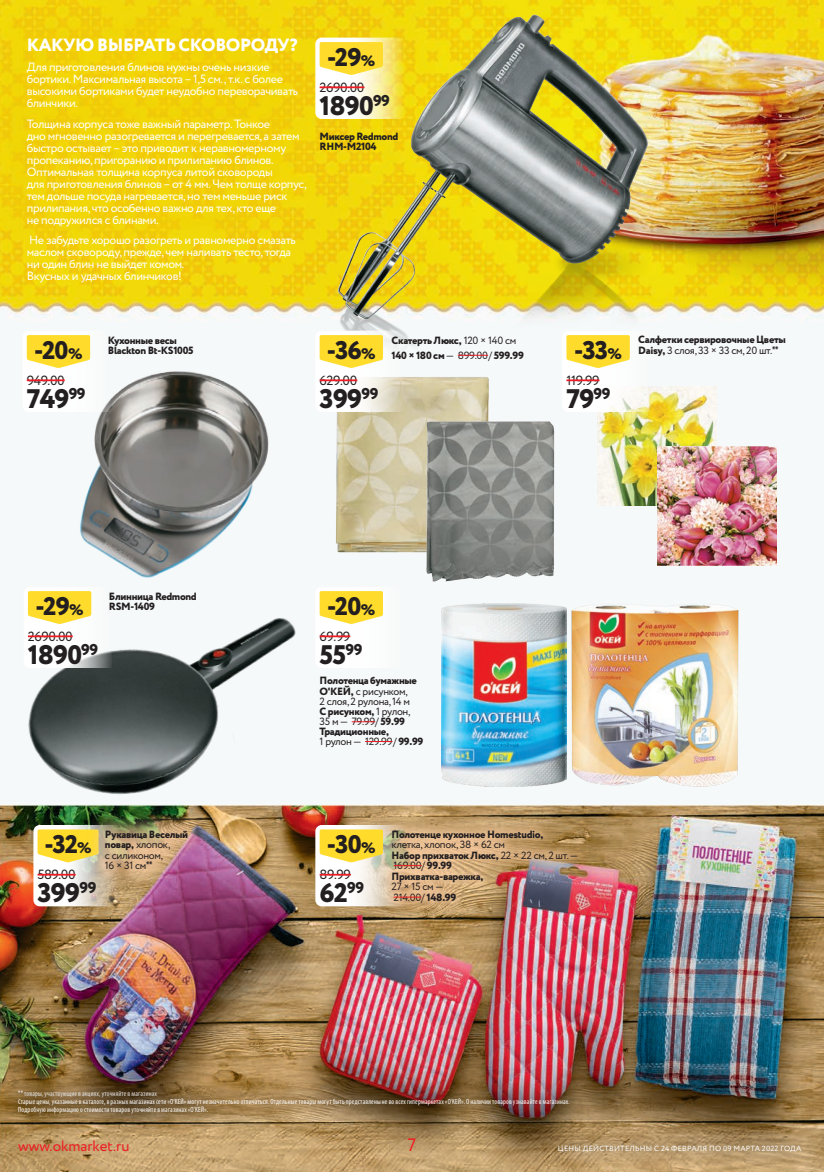
<style>
.page{position:relative;width:824px;height:1172px;background:#fff}
.page>*{position:absolute;margin:0;border:0;box-sizing:border-box;transform-origin:0 0}
.t1{font:800 26.85px "Circe";letter-spacing:-.03em;color:#231f20}
.t2{font:800 25.5px "Circe";letter-spacing:-.035em;color:#231f20}
.t3{font:18px "Circe";color:#ee1d23}
.t4{font:800 17.7px "Circe";letter-spacing:-.02em;color:#fff}
.t5{font:15px "Circe";color:#ee1d23}
.t6{font:13.35px "Circe";letter-spacing:-.03em;color:#231f20}
.t7{font:12px/12px "Circe";letter-spacing:-.03em;color:#fff}
.t8{font:800 10.5px/10.5px "Circe";letter-spacing:-.03em;color:#231f20}
.t9{font:10.5px/10.5px "Circe";letter-spacing:-.03em;color:#231f20}
.t10{font:condensed 7.5px/7.6px "Myriad Pro";letter-spacing:.02em;color:#fff;scale:.95 1}
.t11{font:7.5px "Circe";letter-spacing:.03em;color:#fff}
.s1{font-size:15.3px}
.s2{font-weight:400}
.s3{font-family:"PT Sans";font-weight:700;font-stretch:condensed}
.s4{font-weight:800}
.s5{font-family:"PT Sans";font-weight:700}
</style>
<div class="page">
<img style="left:0;top:0;width:823px;height:1172px">
<svg style="left:33px;top:825px;width:95px;height:81px"></svg>
<hr style="left:38px;top:874px;width:38px;height:1px;background:#ee1d23">
<svg style="left:38px;top:829px;width:48px;height:33px"></svg>
<div style="left:86px;top:810px;width:121px;height:79px;background:#fccea5;opacity:.79"></div>
<svg style="left:315px;top:825px;width:98px;height:81px"></svg>
<hr style="left:319px;top:874px;width:32px;height:1px;background:#ee1d23">
<svg style="left:319px;top:829px;width:61px;height:33px"></svg>
<div style="left:380px;top:818px;width:207px;height:95px;background:#fccea5;opacity:.75"></div>
<svg style="left:393px;top:865px;width:28px;height:1px"></svg>
<svg style="left:393px;top:897px;width:28px;height:1px"></svg>
<img style="left:11px;top:618px;width:328px;height:189px">
<div style="left:24px;top:587px;width:97px;height:81px;background:#fff;border-radius:6px"></div>
<hr style="left:28px;top:635px;width:45px;height:2px;background:#ee1d23">
<svg style="left:28px;top:591px;width:63px;height:33px"></svg>
<img style="left:324px;top:8px;width:331px;height:351px">
<svg style="left:315px;top:38px;width:98px;height:81px"></svg>
<hr style="left:319px;top:86px;width:45px;height:2px;background:#ee1d23">
<svg style="left:319px;top:42px;width:64px;height:33px"></svg>
<img style="left:596px;top:387px;width:120px;height:119px">
<img style="left:657px;top:446px;width:119px;height:119px">
<div style="left:562px;top:331px;width:97px;height:81px;background:#fff;border-radius:6px"></div>
<hr style="left:566px;top:379px;width:33px;height:2px;background:#ee1d23">
<svg style="left:566px;top:335px;width:63px;height:33px"></svg>
<img style="left:571px;top:603px;width:167px;height:185px">
<img style="left:441px;top:603px;width:124px;height:183px">
<div style="left:315px;top:587px;width:98px;height:81px;background:#fff;border-radius:6px"></div>
<hr style="left:319px;top:635px;width:31px;height:2px;background:#ee1d23">
<svg style="left:319px;top:591px;width:64px;height:33px"></svg>
<svg style="left:351px;top:721px;width:24px;height:1px"></svg>
<svg style="left:365px;top:741px;width:27px;height:1px"></svg>
<img style="left:326px;top:360px;width:182px;height:202px">
<img style="left:392px;top:411px;width:170px;height:181px">
<svg style="left:315px;top:331px;width:98px;height:81px"></svg>
<hr style="left:319px;top:379px;width:38px;height:2px;background:#ee1d23">
<svg style="left:319px;top:335px;width:64px;height:33px"></svg>
<hr style="left:457px;top:355px;width:31px;height:1px;background:#ee1d23">
<img style="left:53px;top:367px;width:221px;height:214px">
<div style="left:22px;top:331px;width:98px;height:81px;background:#fff;border-radius:6px"></div>
<hr style="left:27px;top:379px;width:38px;height:2px;background:#ee1d23">
<svg style="left:27px;top:335px;width:63px;height:33px"></svg>
<div style="left:539px;top:1125px;width:279px;height:46px;background:#231f20;opacity:.5"></div>
<div style="left:1px;top:1072px;width:174px;height:44px;background:#231f20;opacity:.5"></div>
<div style="left:0;top:1079px;width:587px;height:53px;background:#231f20;opacity:.5"></div>
<h3 class="t4" style="left:27px;top:33px;width:272px">КАКУЮ ВЫБРАТЬ СКОВОРОДУ?</h3>
<p class="t7" style="left:27px;top:61px;width:273px">Для приготовления блинов нужны очень низкие бортики. Максимальная высота – 1,5 см., т.к. с более высокими бортиками будет неудобно переворачивать блинчики.</p>
<p class="t7" style="left:27px;top:118px;width:281px">Толщина корпуса тоже важный параметр. Тонкое<br>дно мгновенно разогревается и перегревается, а затем быстро остывает – это приводит к неравномерному пропеканию, пригоранию и прилипанию блинов.<br>Оптимальная толщина корпуса литой сковороды<br>для приготовления блинов – от 4 мм. Чем толще корпус, тем дольше посуда нагревается, но тем меньше риск прилипания, что особенно важно для тех, кто еще<br>не подружился с блинами.</p>
<p class="t7" style="left:27px;top:234px;width:270px">Не забудьте хорошо разогреть и равномерно смазать маслом сковороду, прежде, чем наливать тесто, тогда ни один блин не выйдет комом.<br>Вкусных и удачных блинчиков!</p>
<h2 class="t2" style="left:327px;top:40px;width:50px">-29<span class="s1">%</span></h2>
<p class="t6" style="left:319px;top:78px;width:46px">2690.00</p>
<h1 class="t1" style="left:319px;top:88px;width:72px">1890<sup>99</sup></h1>
<p class="t8" style="left:319px;top:131px;width:80px">Миксер Redmond<br>RHM-M2104</p>
<h2 class="t2" style="left:34px;top:333px;width:50px">-20<span class="s1">%</span></h2>
<p class="t8" style="left:108px;top:335px;width:87px">Кухонные весы<br>Blackton Bt-KS1005</p>
<h2 class="t2" style="left:327px;top:333px;width:50px">-36<span class="s1">%</span></h2>
<p class="t8" style="left:391px;top:334px;width:134px;line-height:14.4px">Скатерть Люкс, <span class="s2">120 × 140 см<br></span>140 × 180 см <span class="s2">— 899.00/</span> 599.99</p>
<h2 class="t2" style="left:574px;top:333px;width:49px">-33<span class="s1">%</span></h2>
<p class="t8" style="left:638px;top:335px;width:149px">Салфетки сервировочные Цветы<br>Daisy, <span class="s2">3 слоя, 33 × 33 см, 20 шт.</span><span class="s3">**</span></p>
<p class="t6" style="left:27px;top:371px;width:39px">949.00</p>
<p class="t6" style="left:319px;top:371px;width:39px">629.00</p>
<p class="t6" style="left:566px;top:371px;width:34px">119.99</p>
<h1 class="t1" style="left:27px;top:380px;width:60px">749<sup>99</sup></h1>
<h1 class="t1" style="left:319px;top:380px;width:60px">399<sup>99</sup></h1>
<h1 class="t1" style="left:566px;top:380px;width:46px">79<sup>99</sup></h1>
<h2 class="t2" style="left:36px;top:589px;width:50px">-29<span class="s1">%</span></h2>
<p class="t8" style="left:109px;top:591px;width:89px">Блинница Redmond<br>RSM-1409</p>
<h2 class="t2" style="left:327px;top:589px;width:50px">-20<span class="s1">%</span></h2>
<p class="t6" style="left:28px;top:627px;width:46px">2690.00</p>
<p class="t6" style="left:319px;top:627px;width:32px">69.99</p>
<h1 class="t1" style="left:28px;top:636px;width:72px">1890<sup>99</sup></h1>
<h1 class="t1" style="left:319px;top:636px;width:44px">55<sup>99</sup></h1>
<p class="t9" style="left:319px;top:676px;width:99px"><span class="s4">Полотенца бумажные<br>О'КЕЙ,</span> с рисунком,<br>2 слоя, 2 рулона, 14 м<br><span class="s4">С рисунком,</span> 1 рулон,<br>35 м — 79.99/ <span class="s4">59.99</span></p>
<p class="t8" style="left:319px;top:726px;width:105px">Традиционные,<br><span class="s2">1 рулон — 129.99/</span> 99.99</p>
<h2 class="t2" style="left:44px;top:827px;width:49px">-32<span class="s1">%</span></h2>
<p class="t9" style="left:105px;top:829px;width:85px"><span class="s4">Рукавица Веселый повар,</span> хлопок,<br>с силиконом,<br>16 × 31 см<span class="s3">**</span></p>
<p class="t6" style="left:38px;top:866px;width:40px">589.00</p>
<h1 class="t1" style="left:38px;top:875px;width:60px">399<sup>99</sup></h1>
<h2 class="t2" style="left:327px;top:827px;width:50px">-30<span class="s1">%</span></h2>
<p class="t6" style="left:319px;top:866px;width:33px">89.99</p>
<h1 class="t1" style="left:319px;top:875px;width:46px">62<sup>99</sup></h1>
<p class="t8" style="left:391px;top:829px;width:153px">Полотенце кухонное Homestudio,</p>
<p class="t8" style="left:391px;top:840px;width:188px"><span class="s2">клетка, хлопок, 38 × 62 см<br></span>Набор прихваток Люкс, <span class="s2">22 × 22 см, 2 шт. —<br>169.00/</span> 99.99<br>Прихватка-варежка,</p>
<p class="t9" style="left:391px;top:881px;width:66px">27 × 15 см —<br>214.00/ <span class="s4">148.99</span></p>
<p class="t10" style="left:18px;top:1090px;width:581px"><span class="s5">**</span> товары, участвующие в акциях, уточняйте в магазинах<br>Старые цены, указанные в каталоге, в разных магазинах сети «О'КЕЙ» могут незначительно отличаться. Отдельные товары могут быть представлены не во всех гипермаркетах «О'КЕЙ». О наличии товаров узнавайте в магазинах.<br>Подробную информацию о стоимости товаров уточняйте в магазинах «О'КЕЙ».</p>
<p class="t5" style="left:18px;top:1135px;width:113px">www.okmarket.ru</p>
<h3 class="t3" style="left:407px;top:1132px;width:10px">7</h3>
<p class="t11" style="left:557px;top:1143px;width:245px">ЦЕНЫ ДЕЙСТВИТЕЛЬНЫ с 24 фев раля по 09 марта 2022 год а</p>
</div>
